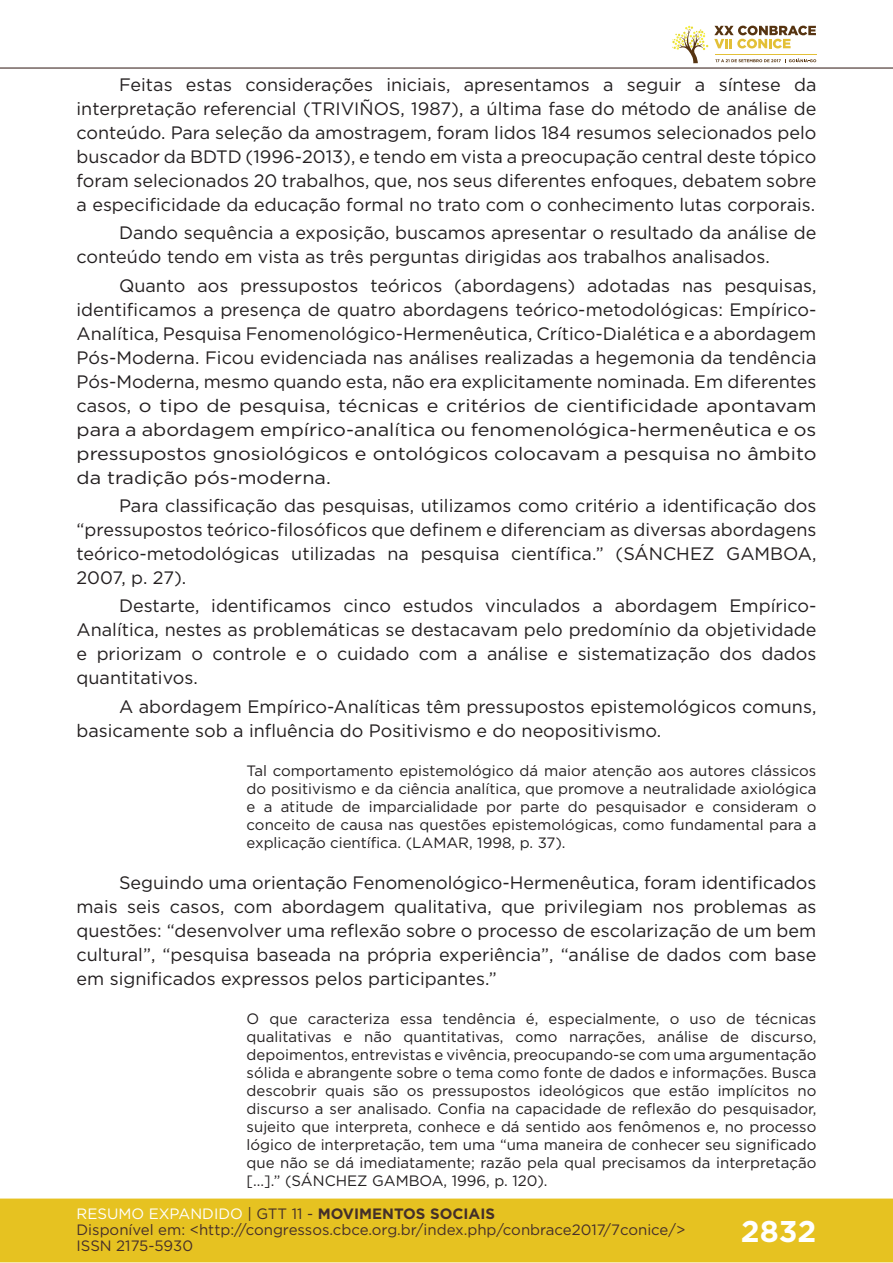
<style>
.page{position:relative;width:893px;height:1263px;background:#fff}
.page>*{position:absolute;margin:0;border:0;box-sizing:border-box;transform-origin:0 0}
.t1{font:700 30px "Gotham";color:#fff}
.t2{font:18px/24px "Gotham";color:#231f20;text-align:justify}
.t3{font:15px/18px "Gotham";color:#231f20;text-align:justify}
.t4{font:15px/16px "Gotham";color:#462f2a}
.s1{color:#fff}
.s2{color:#442f2a}
.s3{font-weight:700;color:#442f2a}
</style>
<div class="page">
<div style="left:0;top:1198px;width:893px;height:64px;background:#e6c221;border:2px solid #e6c221"></div>
<hr style="left:0;top:67px;width:893px;height:2px;background:#442f2a">
<svg style="left:672px;top:26px;width:144px;height:37px"></svg>
<p class="t2" style="left:77px;top:72px;width:741px;text-indent:43px">Feitas estas considerações iniciais, apresentamos a seguir a síntese da interpretação referencial (TRIVIÑOS, 1987), a última fase do método de análise de conteúdo. Para seleção da amostragem, foram lidos 184 resumos selecionados pelo buscador da BDTD (1996-2013), e tendo em vista a preocupação central deste tópico foram selecionados 20 trabalhos, que, nos seus diferentes enfoques, debatem sobre a especificidade da educação formal no trato com o conhecimento lutas corporais.</p>
<p class="t2" style="left:77px;top:221px;width:741px;text-indent:43px">Dando sequência a exposição, buscamos apresentar o resultado da análise de conteúdo tendo em vista as três perguntas dirigidas aos trabalhos analisados.</p>
<p class="t2" style="left:77px;top:273px;width:741px;text-indent:43px">Quanto aos pressupostos teóricos (abordagens) adotadas nas pesquisas, identificamos a presença de quatro abordagens teórico-metodológicas: Empírico-Analítica, Pesquisa Fenomenológico-Hermenêutica, Crítico-Dialética e a abordagem Pós-Moderna. Ficou evidenciada nas análises realizadas a hegemonia da tendência Pós-Moderna, mesmo quando esta, não era explicitamente nominada. Em diferentes casos, o tipo de pesquisa, técnicas e critérios de cientificidade apontavam para a abordagem empírico-analítica ou fenomenológica-hermenêutica e os pressupostos gnosiológicos e ontológicos colocavam a pesquisa no âmbito da tradição pós-moderna.</p>
<p class="t2" style="left:77px;top:493px;width:741px;text-indent:43px">Para classificação das pesquisas, utilizamos como critério a identificação dos “pressupostos teórico-filosóficos que definem e diferenciam as diversas abordagens teórico-metodológicas utilizadas na pesquisa científica.” (SÁNCHEZ GAMBOA, 2007, p. 27).</p>
<p class="t2" style="left:77px;top:593px;width:741px;text-indent:43px">Destarte, identificamos cinco estudos vinculados a abordagem Empírico-Analítica, nestes as problemáticas se destacavam pelo predomínio da objetividade e priorizam o controle e o cuidado com a análise e sistematização dos dados quantitativos.</p>
<p class="t2" style="left:77px;top:694px;width:741px;text-indent:43px">A abordagem Empírico-Analíticas têm pressupostos epistemológicos comuns, basicamente sob a influência do Positivismo e do neopositivismo.</p>
<p class="t3" style="left:247px;top:761px;width:571px">Tal comportamento epistemológico dá maior atenção aos autores clássicos do positivismo e da ciência analítica, que promove a neutralidade axiológica e a atitude de imparcialidade por parte do pesquisador e consideram o conceito de causa nas questões epistemológicas, como fundamental para a explicação científica. (LAMAR, 1998, p. 37).</p>
<p class="t2" style="left:77px;top:870px;width:741px;text-indent:43px">Seguindo uma orientação Fenomenológico-Hermenêutica, foram identificados mais seis casos, com abordagem qualitativa, que privilegiam nos problemas as questões: “desenvolver uma reflexão sobre o processo de escolarização de um bem cultural”, “pesquisa baseada na própria experiência”, “análise de dados com base em significados expressos pelos participantes.”</p>
<p class="t3" style="left:247px;top:1010px;width:571px">O que caracteriza essa tendência é, especialmente, o uso de técnicas qualitativas e não quantitativas, como narrações, análise de discurso, depoimentos, entrevistas e vivência, preocupando-se com uma argumentação sólida e abrangente sobre o tema como fonte de dados e informações. Busca descobrir quais são os pressupostos ideológicos que estão implícitos no discurso a ser analisado. Confia na capacidade de reflexão do pesquisador, sujeito que interpreta, conhece e dá sentido aos fenômenos e, no processo lógico de interpretação, tem uma “uma maneira de conhecer seu significado que não se dá imediatamente; razão pela qual precisamos da interpretação [...].” (SÁNCHEZ GAMBOA, 1996, p. 120).</p>
<p class="t4" style="left:77px;top:1205px;width:610px"><span class="s1">RESUMO EXPANDIDO</span> <span class="s2">| GTT 11 -</span> <span class="s3">MOVIMENTOS SOCIAIS<br></span>Disponível em: &lt;http://congressos.cbce.org.br/index.php/conbrace2017/7conice/&gt;<br>ISSN 2175-5930</p>
<h1 class="t1" style="left:741px;top:1212px;width:77px">2832</h1>
</div>
